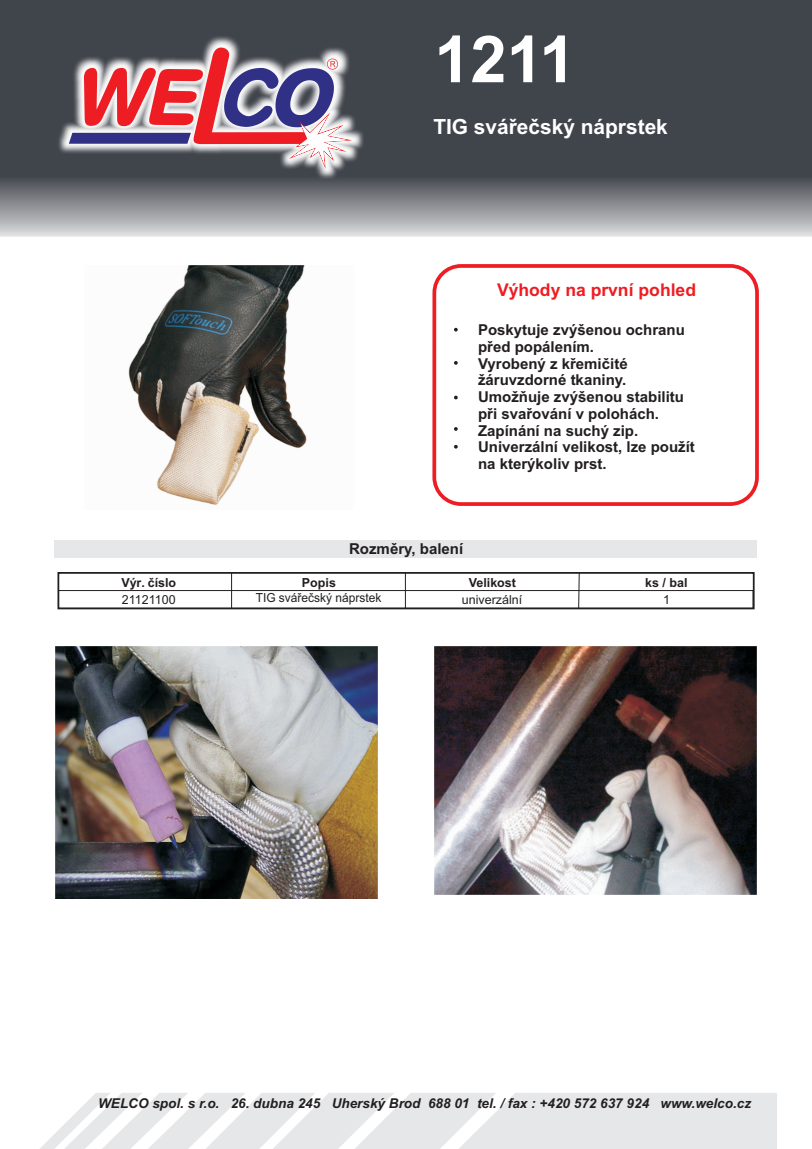
<style>
.page{position:relative;width:812px;height:1149px;background:#fff}
.page>*{position:absolute;margin:0;border:0;box-sizing:border-box;transform-origin:0 0}
.t1{font:700 65px "Arial";color:#fff}
.t2{font:700 20.88px "Arial";color:#fff}
.t3{font:700 17.5px "Arial";color:#ee1d23}
.t4{font:700 15px/16.8px "Arial";color:#231f20}
.t5{font:italic 700 13.5px "Arial";color:#231f20}
.t6{font:700 12.5px "Arial";color:#231f20}
.t7{font:12.5px "Arial";color:#231f20}
.t8{font:12.5px "Arial";color:#231f20;scale:.96 1}
</style>
<div class="page">
<img style="left:128px;top:265px;width:179px;height:240px">
<svg style="left:41px;top:1093px;width:735px;height:55px"></svg>
<svg style="left:0;top:0;width:811px;height:236px;background:#5a5d63"></svg>
<div style="left:432px;top:264px;width:326px;height:241px;border:4px solid #ee1d23;border-radius:27px"></div>
<div style="left:57px;top:35px;width:307px;height:146px;background:#fff;opacity:.98"></div>
<svg style="left:69px;top:48px;width:283px;height:121px;background:#a07786"></svg>
<div style="left:55px;top:540px;width:702px;height:17px;background:#e6e7e9"></div>
<div style="left:57px;top:572px;width:697px;height:37px;border:2px solid #231f20"></div>
<svg style="left:578px;top:572px;width:2px;height:37px"></svg>
<hr style="left:405px;top:572px;width:1px;height:36px;background:#231f20">
<hr style="left:231px;top:572px;width:1px;height:36px;background:#231f20">
<div style="left:58px;top:590px;width:695px;height:18px;border:1px solid #231f20"></div>
<img style="left:55px;top:646px;width:322px;height:252px">
<img style="left:434px;top:646px;width:322px;height:248px">
<h1 class="t1" style="left:434px;top:35px;width:143px">1211</h1>
<h2 class="t2" style="left:433px;top:119px;width:236px">TIG sváøeèský náprstek</h2>
<p class="t3" style="left:497px;top:283px;width:200px">Výhody na první pohled</p>
<p class="t6" style="left:121px;top:577px;width:56px">Výr. èíslo</p>
<p class="t7" style="left:122px;top:595px;width:55px">21121100</p>
<p class="t4" style="left:478px;top:322px;width:218px">Poskytuje zvýšenou ochranu pøed popálením.<br>Vyrobený z køemièité žáruvzdorné tkaniny.<br>Umožòuje zvýšenou stabilitu pøi svaøování v polohách.<br>Zapínání na suchý zip.<br>Univerzální velikost, lze použít na kterýkoliv prst.</p>
<p class="t4" style="left:349px;top:541px;width:116px">Rozmìry, balení</p>
<p class="t6" style="left:302px;top:577px;width:36px">Popis</p>
<p class="t6" style="left:468px;top:577px;width:49px">Velikost</p>
<p class="t6" style="left:645px;top:577px;width:44px">ks / bal</p>
<p class="t8" style="left:256px;top:592px;width:132px">TIG sváøeèský náprstek</p>
<p class="t7" style="left:461px;top:595px;width:62px">univerzální</p>
<p class="t7" style="left:663px;top:595px;width:8px">1</p>
<p class="t5" style="left:98px;top:1097px;width:654px">WELCO spol. s r.o. 26. dubna 245 Uherský Brod 688 01 tel. / fax : +420 572 637 924 www.welco.cz</p>
</div>
